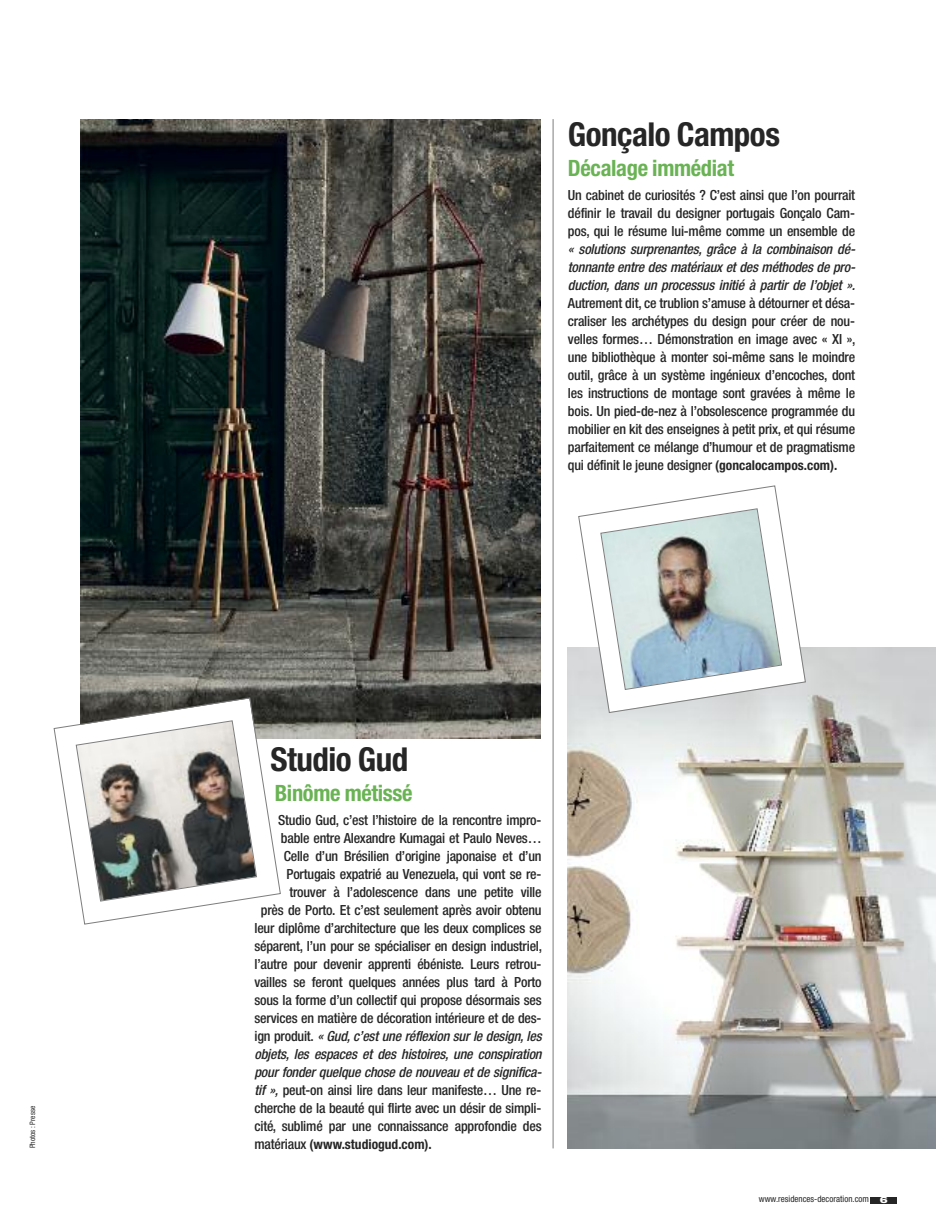
<style>
.page{position:relative;width:936px;height:1225px;background:#fff}
.page>*{position:absolute;margin:0;border:0;box-sizing:border-box;transform-origin:0 0}
.t1{font:700 condensed 33px "Helvetica Neue LT Std";letter-spacing:-.015em;color:#272627}
.t2{font:700 condensed 22.5px "Helvetica Neue LT Std";letter-spacing:-.015em;color:#6ab354}
.t3{font:500 condensed 13.95px/18px "Helvetica Neue LT Std";letter-spacing:-.015em;color:#272627;text-align:justify}
.t4{font:italic 500 condensed 13.95px/18px "Helvetica Neue LT Std";letter-spacing:-.015em;color:#272627}
.t5{font:700 condensed 13.5px "Helvetica Neue LT Std";color:#272627}
.t6{font:condensed 9px "Helvetica Neue LT Std";color:#272627}
.t7{font:condensed 7.5px "Helvetica Neue LT Std";color:#272627}
.s1{font-weight:700;font-size:13.5px}
.s2{font-style:italic}
.s3{font-weight:500;font-size:13.95px}
.s4{font-weight:800;font-stretch:expanded;color:#fff}
</style>
<div class="page">
<img style="left:567px;top:647px;width:368px;height:501px">
<div style="left:870px;top:1196px;width:27px;height:7px;background:#272627"></div>
<hr style="left:552px;top:119px;width:1px;height:1029px;background:#7d7d7d">
<svg style="left:577px;top:485px;width:229px;height:228px"></svg>
<svg style="left:600px;top:508px;width:182px;height:182px"></svg>
<img style="left:81px;top:119px;width:459px;height:619px">
<svg style="left:53px;top:697px;width:228px;height:228px"></svg>
<svg style="left:75px;top:720px;width:182px;height:182px"></svg>
<p class="t7" style="left:30px;top:1148px;width:44px;rotate:-90deg">Photos : Presse</p>
<h1 class="t1" style="left:568px;top:123px;width:213px">Gonçalo Campos</h1>
<h2 class="t2" style="left:568px;top:160px;width:167px">Décalage immédiat</h2>
<p class="t3" style="left:568px;top:187px;width:289px">Un cabinet de curiosités ? C’est ainsi que l’on pourrait définir le travail du designer portugais Gonçalo Cam&shy;pos, qui le résume lui-même comme un ensemble de</p>
<p class="t4" style="left:568px;top:241px;width:289px">« solutions surprenantes, grâce à la combinaison dé&shy;tonnante entre des matériaux et des méthodes de pro&shy;duction, dans un processus initié à partir de l’objet ».</p>
<p class="t3" style="left:568px;top:295px;width:289px">Autrement dit, ce trublion s’amuse à détourner et désa&shy;craliser les archétypes du design pour créer de nou&shy;velles formes… Démonstration en image avec « XI », une bibliothèque à monter soi-même sans le moindre outil, grâce à un système ingénieux d’encoches, dont les instructions de montage sont gravées à même le bois. Un pied-de-nez à l’obsolescence programmée du mobilier en kit des enseignes à petit prix, et qui résume parfaitement ce mélange d’humour et de pragmatisme qui définit le jeune designer <span class="s1">(goncalocampos.com).</span></p>
<h1 class="t1" style="left:270px;top:747px;width:139px">Studio Gud</h1>
<h2 class="t2" style="left:275px;top:784px;width:139px">Binôme métissé</h2>
<p class="t3" style="left:254px;top:811px;width:289px;text-align:right">Studio Gud, c’est l’histoire de la rencontre impro&shy;bable entre Alexandre Kumagai et Paulo Neves… Celle d’un Brésilien d’origine japonaise et d’un Portugais expatrié au Venezuela, qui vont se re&shy;trouver à l’adolescence dans une petite ville<br>près de Porto. Et c’est seulement après avoir obtenu leur diplôme d’architecture que les deux complices se séparent, l’un pour se spécialiser en design industriel, l’autre pour devenir apprenti ébéniste. Leurs retrou&shy;vailles se feront quelques années plus tard à Porto sous la forme d’un collectif qui propose désormais ses services en matière de décoration intérieure et de des&shy;ign produit. <span class="s2">« Gud, c’est une réflexion sur le design, les objets, les espaces et des histoires, une conspiration pour fonder quelque chose de nouveau et de significa&shy;tif »,</span> peut-on ainsi lire dans leur manifeste… Une re&shy;cherche de la beauté qui flirte avec un désir de simpli&shy;cité, sublimé par une connaissance approfondie des</p>
<p class="t5" style="left:254px;top:1139px;width:179px"><span class="s3">matériaux</span> (www.studiogud.com).</p>
<p class="t6" style="left:758px;top:1195px;width:130px">www.residences-decoration.com <span class="s4">6</span></p>
</div>
